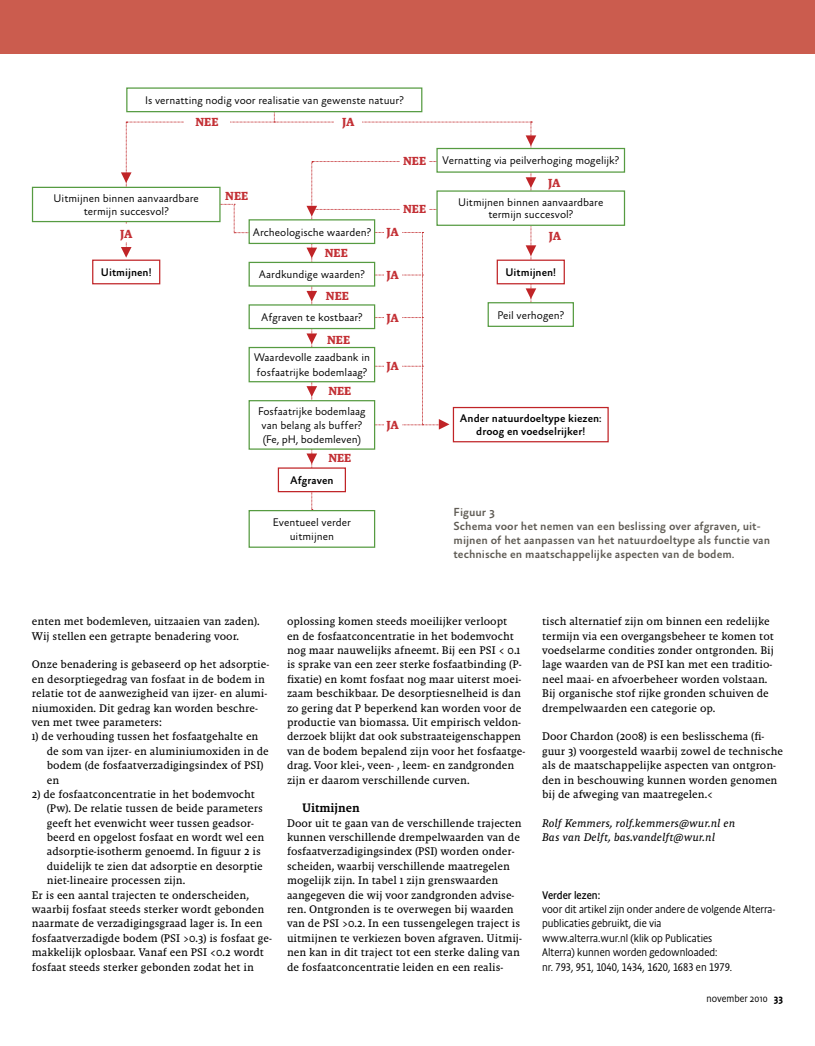
<style>
.page{position:relative;width:815px;height:1046px;background:#fff}
.page>*{position:absolute;margin:0;border:0;box-sizing:border-box;transform-origin:0 0}
.t1{font:12.5px "Malaga Med";color:#000}
.t2{font:500 11.88px/13.8px "Absara Sans";color:#5f5b54}
.t3{font:700 11.88px "Malaga";color:#c33035}
.t4{font:11.25px/14.4px "Malaga Reg";color:#000}
.t5{font:300 11.25px/14.4px "Absara Sans";color:#000;text-align:center}
.t6{font:300 11.25px/14.4px "Absara Sans TF Head";color:#000}
.t7{font:500 11.25px/12.5px "Absara Sans";color:#000;text-align:center}
.t8{font:italic 11.25px/14.4px "Malaga Reg";color:#000}
.t9{font:11.25px "Absara Sans TF Head";color:#000}
.t10{font:300 10.38px "Absara Sans Head";color:#000}
.s1{font-weight:500}
</style>
<div class="page">
<div style="left:0;top:0;width:815px;height:53px;background:#cb5c4e"></div>
<svg style="left:121px;top:103px;width:415px;height:407px"></svg>
<div style="left:127px;top:88px;width:295px;height:24px;background:#fff"></div>
<div style="left:126px;top:87px;width:296px;height:25px;border:1px solid #569b41"></div>
<div style="left:437px;top:148px;width:187px;height:24px;background:#fff"></div>
<div style="left:436px;top:148px;width:189px;height:25px;border:1px solid #569b41"></div>
<div style="left:497px;top:260px;width:67px;height:24px;background:#fff"></div>
<div style="left:497px;top:259px;width:68px;height:25px;border:1px solid #c02427"></div>
<div style="left:278px;top:468px;width:67px;height:23px;background:#fff"></div>
<div style="left:278px;top:467px;width:68px;height:25px;border:1px solid #c02427"></div>
<div style="left:93px;top:260px;width:67px;height:24px;background:#fff"></div>
<div style="left:92px;top:259px;width:68px;height:25px;border:1px solid #c02427"></div>
<div style="left:488px;top:303px;width:85px;height:23px;background:#fff"></div>
<div style="left:488px;top:302px;width:86px;height:25px;border:1px solid #569b41"></div>
<div style="left:249px;top:220px;width:126px;height:23px;background:#fff"></div>
<div style="left:249px;top:219px;width:126px;height:25px;border:1px solid #569b41"></div>
<div style="left:249px;top:510px;width:126px;height:37px;border:1px solid #569b41"></div>
<div style="left:249px;top:262px;width:126px;height:24px;background:#fff"></div>
<div style="left:249px;top:262px;width:126px;height:24px;border:1px solid #569b41"></div>
<div style="left:249px;top:305px;width:126px;height:23px;background:#fff"></div>
<div style="left:249px;top:304px;width:126px;height:25px;border:1px solid #569b41"></div>
<div style="left:249px;top:347px;width:126px;height:34px;background:#fff"></div>
<div style="left:249px;top:347px;width:126px;height:35px;border:1px solid #569b41"></div>
<div style="left:249px;top:400px;width:126px;height:49px;background:#fff"></div>
<div style="left:249px;top:400px;width:126px;height:49px;border:1px solid #569b41"></div>
<div style="left:437px;top:191px;width:187px;height:34px;background:#fff"></div>
<div style="left:436px;top:190px;width:189px;height:36px;border:1px solid #569b41"></div>
<div style="left:33px;top:187px;width:187px;height:34px;background:#fff"></div>
<div style="left:32px;top:187px;width:189px;height:35px;border:1px solid #569b41"></div>
<div style="left:453px;top:407px;width:155px;height:34px;background:#fff"></div>
<div style="left:453px;top:407px;width:156px;height:35px;border:1px solid #c02427"></div>
<div style="left:184px;top:114px;width:46px;height:16px;background:#fff"></div>
<div style="left:334px;top:113px;width:28px;height:17px;background:#fff"></div>
<div style="left:401px;top:152px;width:28px;height:17px;background:#fff"></div>
<div style="left:401px;top:200px;width:28px;height:17px;background:#fff"></div>
<div style="left:384px;top:223px;width:17px;height:18px;background:#fff"></div>
<div style="left:384px;top:265px;width:17px;height:18px;background:#fff"></div>
<div style="left:384px;top:308px;width:17px;height:18px;background:#fff"></div>
<div style="left:384px;top:357px;width:17px;height:17px;background:#fff"></div>
<div style="left:384px;top:415px;width:17px;height:18px;background:#fff"></div>
<div style="left:114px;top:224px;width:24px;height:18px;background:#fff"></div>
<p class="t5" style="left:145px;top:93px;width:260px">Is vernatting nodig voor realisatie van gewenste natuur?</p>
<p class="t3" style="left:195px;top:115px;width:25px">NEE</p>
<p class="t3" style="left:342px;top:115px;width:14px">JA</p>
<p class="t5" style="left:54px;top:193px;width:147px;line-height:12.5px">Uitmijnen binnen aanvaardbare termijn succesvol?</p>
<p class="t3" style="left:225px;top:189px;width:25px">NEE</p>
<p class="t3" style="left:120px;top:227px;width:14px">JA</p>
<p class="t5" style="left:253px;top:225px;width:120px">Archeologische waarden?</p>
<p class="t7" style="left:101px;top:266px;width:52px">Uitmijnen!</p>
<p class="t3" style="left:325px;top:246px;width:25px">NEE</p>
<p class="t3" style="left:326px;top:289px;width:25px">NEE</p>
<p class="t3" style="left:327px;top:333px;width:25px">NEE</p>
<p class="t5" style="left:259px;top:268px;width:107px">Aardkundige waarden?</p>
<p class="t5" style="left:261px;top:310px;width:103px">Afgraven te kostbaar?</p>
<p class="t5" style="left:254px;top:351px;width:118px;text-align:left">Waardevolle zaadbank in fosfaatrijke bodemlaag?</p>
<p class="t5" style="left:258px;top:404px;width:109px">Fosfaatrijke bodemlaag van belang als buffer? (Fe, pH, bodemleven)</p>
<p class="t3" style="left:328px;top:384px;width:25px">NEE</p>
<p class="t3" style="left:328px;top:451px;width:25px">NEE</p>
<p class="t7" style="left:290px;top:474px;width:45px">Afgraven</p>
<p class="t5" style="left:273px;top:515px;width:80px">Eventueel verder uitmijnen</p>
<p class="t3" style="left:403px;top:154px;width:25px">NEE</p>
<p class="t3" style="left:403px;top:202px;width:25px">NEE</p>
<p class="t3" style="left:387px;top:226px;width:14px">JA</p>
<p class="t3" style="left:387px;top:268px;width:14px">JA</p>
<p class="t3" style="left:387px;top:311px;width:14px">JA</p>
<p class="t3" style="left:387px;top:359px;width:14px">JA</p>
<p class="t3" style="left:387px;top:418px;width:14px">JA</p>
<p class="t5" style="left:442px;top:154px;width:178px">Vernatting via peilverhoging mogelijk?</p>
<p class="t3" style="left:548px;top:176px;width:14px">JA</p>
<p class="t5" style="left:458px;top:196px;width:147px;line-height:12.5px">Uitmijnen binnen aanvaardbare termijn succesvol?</p>
<p class="t3" style="left:549px;top:229px;width:14px">JA</p>
<p class="t7" style="left:505px;top:266px;width:52px">Uitmijnen!</p>
<p class="t5" style="left:497px;top:308px;width:68px">Peil verhogen?</p>
<p class="t7" style="left:460px;top:413px;width:143px">Ander natuurdoeltype kiezen: droog en voedselrijker!</p>
<p class="t2" style="left:454px;top:506px;width:318px">Figuur 3<br>Schema voor het nemen van een beslissing over afgraven, uit&shy;mijnen of het aanpassen van het natuurdoeltype als functie van technische en maatschappelijke aspecten van de bodem.</p>
<p class="t4" style="left:32px;top:614px;width:229px">enten met bodemleven, uitzaaien van zaden).<br>Wij stellen een getrapte benadering voor.</p>
<p class="t4" style="left:32px;top:657px;width:239px">Onze benadering is gebaseerd op het adsorptie&shy;en desorptiegedrag van fosfaat in de bodem in relatie tot de aanwezigheid van ijzer- en alumi&shy;niumoxiden. Dit gedrag kan worden beschre&shy;ven met twee parameters:</p>
<p class="t4" style="left:47px;top:729px;width:224px;text-indent:-15px">1) de verhouding tussen het fosfaatgehalte en de som van ijzer- en aluminiumoxiden in de bodem (de fosfaatverzadigingsindex of PSI) en</p>
<p class="t4" style="left:32px;top:786px;width:225px">2) de fosfaatconcentratie in het bodemvocht</p>
<p class="t4" style="left:47px;top:801px;width:217px">(Pw). De relatie tussen de beide parameters</p>
<p class="t4" style="left:47px;top:815px;width:208px">geeft het evenwicht weer tussen geadsor-</p>
<p class="t4" style="left:47px;top:829px;width:219px">beerd en opgelost fosfaat en wordt wel een</p>
<p class="t4" style="left:47px;top:844px;width:215px">adsorptie-isotherm genoemd. In figuur 2 is</p>
<p class="t4" style="left:47px;top:858px;width:218px">duidelijk te zien dat adsorptie en desorptie</p>
<p class="t4" style="left:47px;top:873px;width:140px">niet-lineaire processen zijn.</p>
<p class="t4" style="left:32px;top:887px;width:219px">Er is een aantal trajecten te onderscheiden,</p>
<p class="t4" style="left:32px;top:901px;width:234px">waarbij fosfaat steeds sterker wordt gebonden</p>
<p class="t4" style="left:32px;top:916px;width:232px">naarmate de verzadigingsgraad lager is. In een</p>
<p class="t4" style="left:32px;top:930px;width:241px">fosfaatverzadigde bodem (PSI &gt;0.3) is fosfaat ge-</p>
<p class="t4" style="left:32px;top:944px;width:234px">makkelijk oplosbaar. Vanaf een PSI &lt;0.2 wordt</p>
<p class="t4" style="left:32px;top:959px;width:224px">fosfaat steeds sterker gebonden zodat het in</p>
<p class="t4" style="left:287px;top:614px;width:240px">oplossing komen steeds moeilijker verloopt<br>en de fosfaatconcentratie in het bodemvocht nog maar nauwelijks afneemt. Bij een PSI &lt; 0.1 is sprake van een zeer sterke fosfaatbinding (P&shy;fixatie) en komt fosfaat nog maar uiterst moei&shy;zaam beschikbaar. De desorptiesnelheid is dan zo gering dat P beperkend kan worden voor de productie van biomassa. Uit empirisch veldon&shy;derzoek blijkt dat ook substraateigenschappen van de bodem bepalend zijn voor het fosfaatge&shy;drag. Voor klei-, veen- , leem- en zandgronden zijn er daarom verschillende curven.</p>
<p class="t1" style="left:302px;top:800px;width:59px">Uitmijnen</p>
<p class="t4" style="left:287px;top:815px;width:236px">Door uit te gaan van de verschillende trajecten kunnen verschillende drempelwaarden van de fosfaatverzadigingsindex (PSI) worden onder&shy;scheiden, waarbij verschillende maatregelen mogelijk zijn. In tabel 1 zijn grenswaarden aangegeven die wij voor zandgronden advise&shy;ren. Ontgronden is te overwegen bij waarden van de PSI &gt;0.2. In een tussengelegen traject is uitmijnen te verkiezen boven afgraven. Uitmij&shy;nen kan in dit traject tot een sterke daling van de fosfaatconcentratie leiden en een realis-</p>
<p class="t4" style="left:542px;top:614px;width:233px">tisch alternatief zijn om binnen een redelijke termijn via een overgangsbeheer te komen tot voedselarme condities zonder ontgronden. Bij lage waarden van de PSI kan met een traditio&shy;neel maai- en afvoerbeheer worden volstaan.<br>Bij organische stof rijke gronden schuiven de drempelwaarden een categorie op.</p>
<p class="t4" style="left:542px;top:729px;width:242px">Door Chardon (2008) is een beslisschema (fi&shy;guur 3) voorgesteld waarbij zowel de technische als de maatschappelijke aspecten van ontgron&shy;den in beschouwing kunnen worden genomen bij de afweging van maatregelen.&lt;</p>
<p class="t8" style="left:542px;top:815px;width:195px">Rolf Kemmers, rolf.kemmers@wur.nl en<br>Bas van Delft, bas.vandelft@wur.nl</p>
<p class="t9" style="left:542px;top:887px;width:60px">Verder lezen:</p>
<p class="t6" style="left:542px;top:901px;width:235px">voor dit artikel zijn onder andere de volgende Alterra&shy;publicaties gebruikt, die via<br>www.alterra.wur.nl (klik op Publicaties<br>Alterra) kunnen worden gedownloaded:<br>nr. 793, 951, 1040, 1434, 1620, 1683 en 1979.</p>
<p class="t10" style="left:707px;top:991px;width:78px">november 2010 <span class="s1">33</span></p>
</div>
